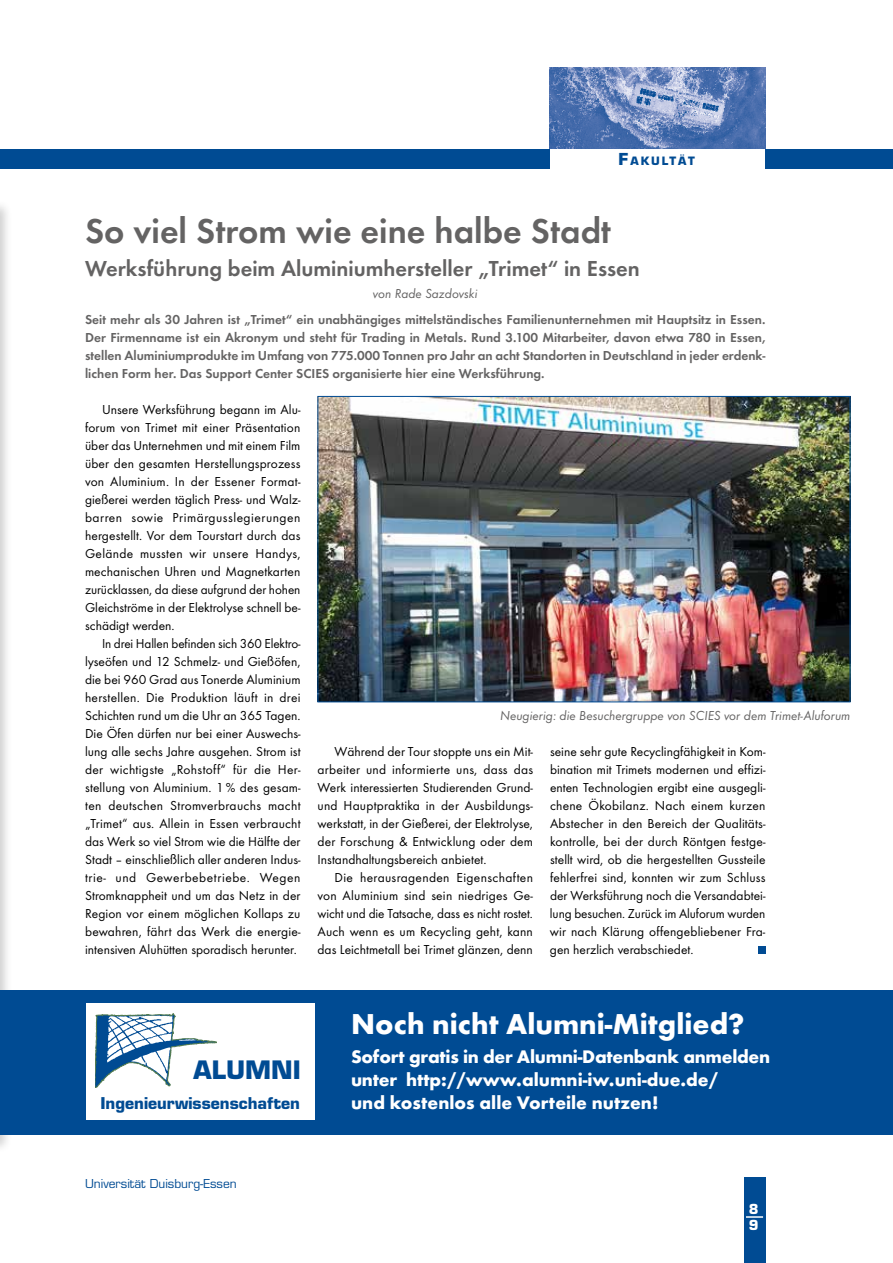
<style>
.page{position:relative;width:893px;height:1263px;background:#fff}
.page>*{position:absolute;margin:0;border:0;box-sizing:border-box;transform-origin:0 0}
.t1{font:36px "Futura T Dem";color:#646363}
.t2{font:700 29.85px "Futura T";color:#fff}
.t3{font:700 24.75px "Eurostile";color:#004b93}
.t4{font:22.5px "Futura T Dem";color:#646363}
.t5{font:700 18.9px/22.8px "Futura T";color:#fff}
.t6{font:700 15.9px "Eurostile";color:#004b93}
.t7{font:13.5px/18px "Futura T Boo";color:#000;text-align:justify}
.t8{font:13.5px/18px "Futura T Dem";color:#646363;text-align:justify}
.t9{font:13.5px "Futura T Boo Obl";color:#646363}
.t10{font:700 13.5px/16.2px "Eurostile";color:#fff}
.t11{font:12px "Eurostile";color:#004b93}
.t12{font:700 11.25px "Eurostile";letter-spacing:.17em;color:#004b93}
.s1{font-size:16.05px}
</style>
<div class="page">
<div style="left:0;top:149px;width:550px;height:20px;background:#004b93"></div>
<div style="left:744px;top:1178px;width:21px;height:85px;background:#004b93"></div>
<svg style="left:746px;top:1216px;width:17px;height:2px"></svg>
<div style="left:765px;top:149px;width:128px;height:20px;background:#004b93"></div>
<div style="left:0;top:199px;width:13px;height:955px;background:#000;opacity:.2"></div>
<div style="left:758px;top:946px;width:7px;height:8px;background:#004b93"></div>
<img style="left:319px;top:398px;width:529px;height:302px">
<div style="left:317px;top:396px;width:533px;height:306px;border:1px solid #004b93"></div>
<div style="left:0;top:990px;width:893px;height:144px;background:#004b93"></div>
<div style="left:86px;top:1004px;width:229px;height:116px;background:#fff"></div>
<svg style="left:95px;top:1014px;width:121px;height:73px"></svg>
<img style="left:550px;top:68px;width:215px;height:81px">
<p class="t12" style="left:619px;top:154px;width:78px"><span class="s1">F</span>akultät</p>
<h1 class="t1" style="left:85px;top:210px;width:527px">So viel Strom wie eine halbe Stadt</h1>
<h3 class="t4" style="left:85px;top:255px;width:556px">Werksführung beim Aluminiumhersteller „Trimet“ in Essen</h3>
<p class="t9" style="left:373px;top:286px;width:106px">von Rade Sazdovski</p>
<p class="t8" style="left:85px;top:310px;width:682px">Seit mehr als 30 Jahren ist „Trimet“ ein unabhängiges mittelständisches Familienunternehmen mit Hauptsitz in Essen.<br>Der Firmenname ist ein Akronym und steht für Trading in Metals. Rund 3.100 Mitarbeiter, davon etwa 780 in Essen, stellen Aluminiumprodukte im Umfang von 775.000 Tonnen pro Jahr an acht Standorten in Deutschland in jeder erdenk&shy;lichen Form her. Das Support Center SCIES organisierte hier eine Werksführung.</p>
<p class="t7" style="left:85px;top:401px;width:217px;text-indent:17px">Unsere Werksführung begann im Alu&shy;forum von Trimet mit einer Präsentation über das Unternehmen und mit einem Film über den gesamten Herstellungsprozess von Aluminium. In der Essener Format&shy;gießerei werden täglich Press- und Walz&shy;barren sowie Primärgusslegierungen hergestellt. Vor dem Tourstart durch das Gelände mussten wir unsere Handys, mechanischen Uhren und Magnetkarten zurücklassen, da diese aufgrund der hohen Gleichströme in der Elektrolyse schnell be&shy;schädigt werden.</p>
<p class="t7" style="left:85px;top:635px;width:217px;text-align:left;text-indent:17px">In drei Hallen befinden sich 360 Elektro&shy;lyseöfen und 12 Schmelz- und Gießöfen, die bei 960 Grad aus Tonerde Aluminium herstellen. Die Produktion läuft in drei Schichten rund um die Uhr an 365 Tagen.<br>Die Öfen dürfen nur bei einer Auswechs&shy;lung alle sechs Jahre ausgehen. Strom ist der wichtigste „Rohstoff“ für die Her&shy;stellung von Aluminium. 1% des gesam&shy;ten deutschen Stromverbrauchs macht „Trimet“ aus. Allein in Essen verbraucht das Werk so viel Strom wie die Hälfte der Stadt – einschließlich aller anderen Indus&shy;trie- und Gewerbebetriebe. Wegen Stromknappheit und um das Netz in der Region vor einem möglichen Kollaps zu bewahren, fährt das Werk die energie&shy;intensiven Aluhütten sporadisch herunter.</p>
<p class="t9" style="left:500px;top:708px;width:352px">Neugierig: die Besuchergruppe von SCIES vor dem Trimet-Aluforum</p>
<p class="t7" style="left:318px;top:743px;width:217px;text-indent:17px">Während der Tour stoppte uns ein Mit&shy;arbeiter und informierte uns, dass das Werk interessierten Studierenden Grund&shy;und Hauptpraktika in der Ausbildungs&shy;werkstatt, in der Gießerei, der Elektrolyse, der Forschung &amp; Entwicklung oder dem Instandhaltungsbereich anbietet.</p>
<p class="t7" style="left:317px;top:869px;width:217px;text-align:left;text-indent:17px">Die herausragenden Eigenschaften von Aluminium sind sein niedriges Ge&shy;wicht und die Tatsache, dass es nicht rostet.<br>Auch wenn es um Recycling geht, kann das Leichtmetall bei Trimet glänzen, denn</p>
<p class="t7" style="left:550px;top:743px;width:217px">seine sehr gute Recyclingfähigkeit in Kom&shy;bination mit Trimets modernen und effizi&shy;enten Technologien ergibt eine ausgegli&shy;chene Ökobilanz. Nach einem kurzen Abstecher in den Bereich der Qualitäts&shy;kontrolle, bei der durch Röntgen festge&shy;stellt wird, ob die hergestellten Gussteile fehlerfrei sind, konnten wir zum Schluss der Werksführung noch die Versandabtei&shy;lung besuchen. Zurück im Aluforum wurden wir nach Klärung offengebliebener Fra&shy;gen herzlich verabschiedet.</p>
<h3 class="t3" style="left:194px;top:1054px;width:109px">ALUMNI</h3>
<p class="t6" style="left:100px;top:1094px;width:201px">Ingenieurwissenschaften</p>
<h2 class="t2" style="left:351px;top:1006px;width:395px">Noch nicht Alumni-Mitglied?</h2>
<h3 class="t5" style="left:351px;top:1045px;width:421px">Sofort gratis in der Alumni-Datenbank anmelden unter http://www.alumni-iw.uni-due.de/<br>und kostenlos alle Vorteile nutzen!</h3>
<p class="t11" style="left:85px;top:1176px;width:153px">Universität Duisburg-Essen</p>
<p class="t10" style="left:749px;top:1201px;width:11px">8<br>9</p>
</div>
